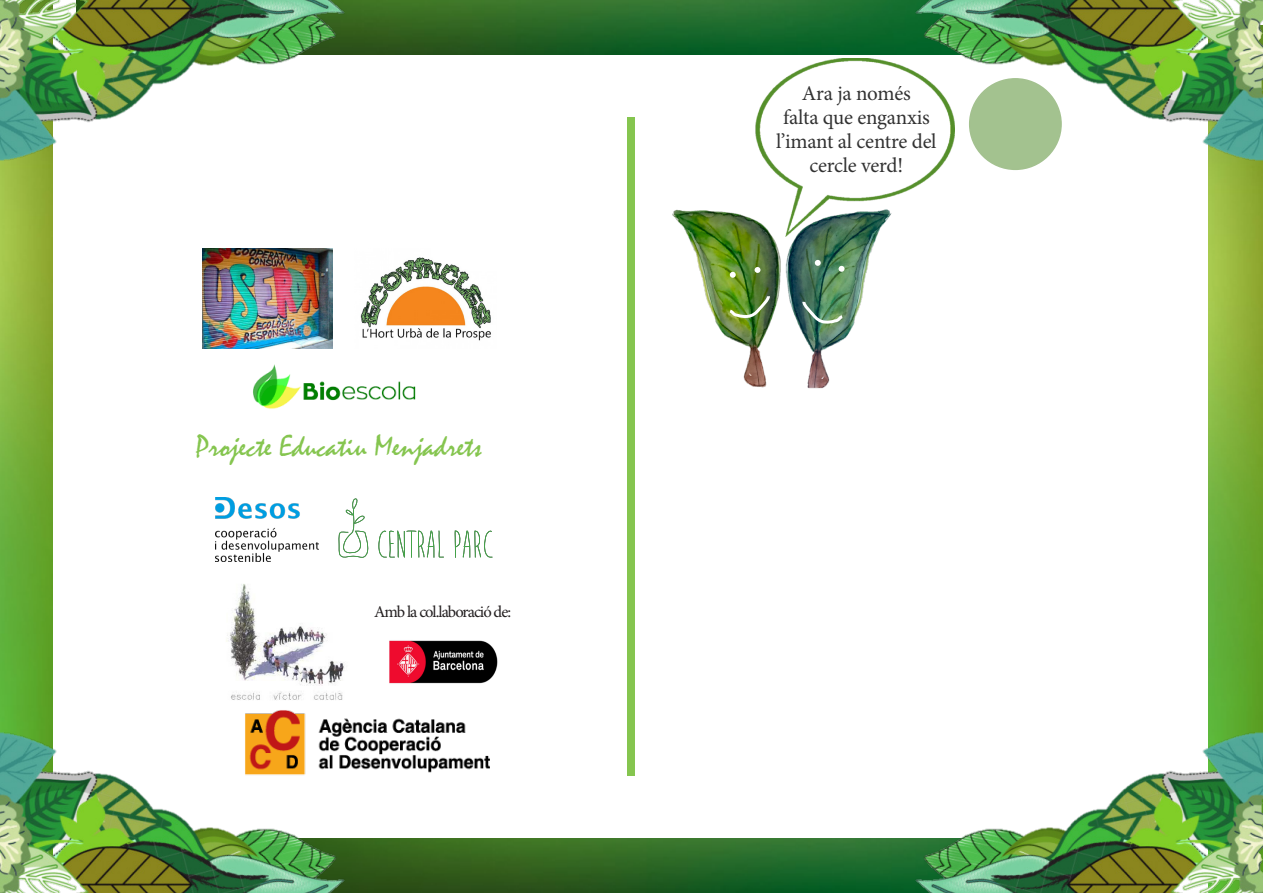
<style>
.page{position:relative;width:1263px;height:893px;background:#fff}
.page>*{position:absolute;margin:0;border:0;box-sizing:border-box;transform-origin:0 0}
.t1{font:30.45px "Mistral";color:#85c54f}
.t2{font:21px/24px "Minion Pro";letter-spacing:-.01em;color:#000;text-align:center}
.t3{font:16.5px "Minion Pro";letter-spacing:-.06em;color:#231f20}
</style>
<div class="page">
<img style="left:344px;top:839px;width:571px;height:54px">
<img style="left:1209px;top:195px;width:54px;height:503px">
<img style="left:344px;top:0;width:571px;height:54px">
<img style="left:0;top:195px;width:53px;height:503px">
<img style="left:0;top:0;width:344px;height:195px">
<img style="left:915px;top:698px;width:348px;height:195px">
<img style="left:915px;top:0;width:348px;height:195px">
<img style="left:0;top:698px;width:344px;height:195px">
<div style="left:627px;top:117px;width:8px;height:659px;background:#85c54f"></div>
<img style="left:242px;top:709px;width:248px;height:67px">
<img style="left:216px;top:497px;width:102px;height:65px">
<svg style="left:378px;top:530px;width:66px;height:28px"></svg>
<svg style="left:455px;top:530px;width:37px;height:28px"></svg>
<svg style="left:338px;top:498px;width:31px;height:60px"></svg>
<img style="left:389px;top:640px;width:109px;height:44px">
<img style="left:360px;top:257px;width:131px;height:84px">
<img style="left:203px;top:248px;width:129px;height:101px">
<div style="left:970px;top:79px;width:91px;height:90px;background:#a3c28f;border-radius:50%"></div>
<div style="left:969px;top:78px;width:93px;height:92px;border:2px solid #488420;border-radius:50%"></div>
<img style="left:756px;top:58px;width:199px;height:137px">
<img style="left:672px;top:180px;width:108px;height:208px">
<img style="left:780px;top:180px;width:123px;height:209px">
<svg style="left:815px;top:260px;width:6px;height:6px"></svg>
<svg style="left:839px;top:266px;width:5px;height:6px"></svg>
<svg style="left:801px;top:298px;width:45px;height:28px"></svg>
<svg style="left:726px;top:293px;width:45px;height:27px"></svg>
<svg style="left:730px;top:272px;width:6px;height:6px"></svg>
<svg style="left:754px;top:267px;width:6px;height:6px"></svg>
<img style="left:225px;top:584px;width:119px;height:120px">
<img style="left:253px;top:364px;width:163px;height:45px">
<p class="t1" style="left:196px;top:427px;width:288px">Projecte Educatiu Menjadrets</p>
<p class="t3" style="left:374px;top:601px;width:138px">Amb la col.laboració de:</p>
<p class="t2" style="left:776px;top:82px;width:162px">Ara ja només<br>falta que enganxis l’imant al centre del cercle verd!</p>
</div>
